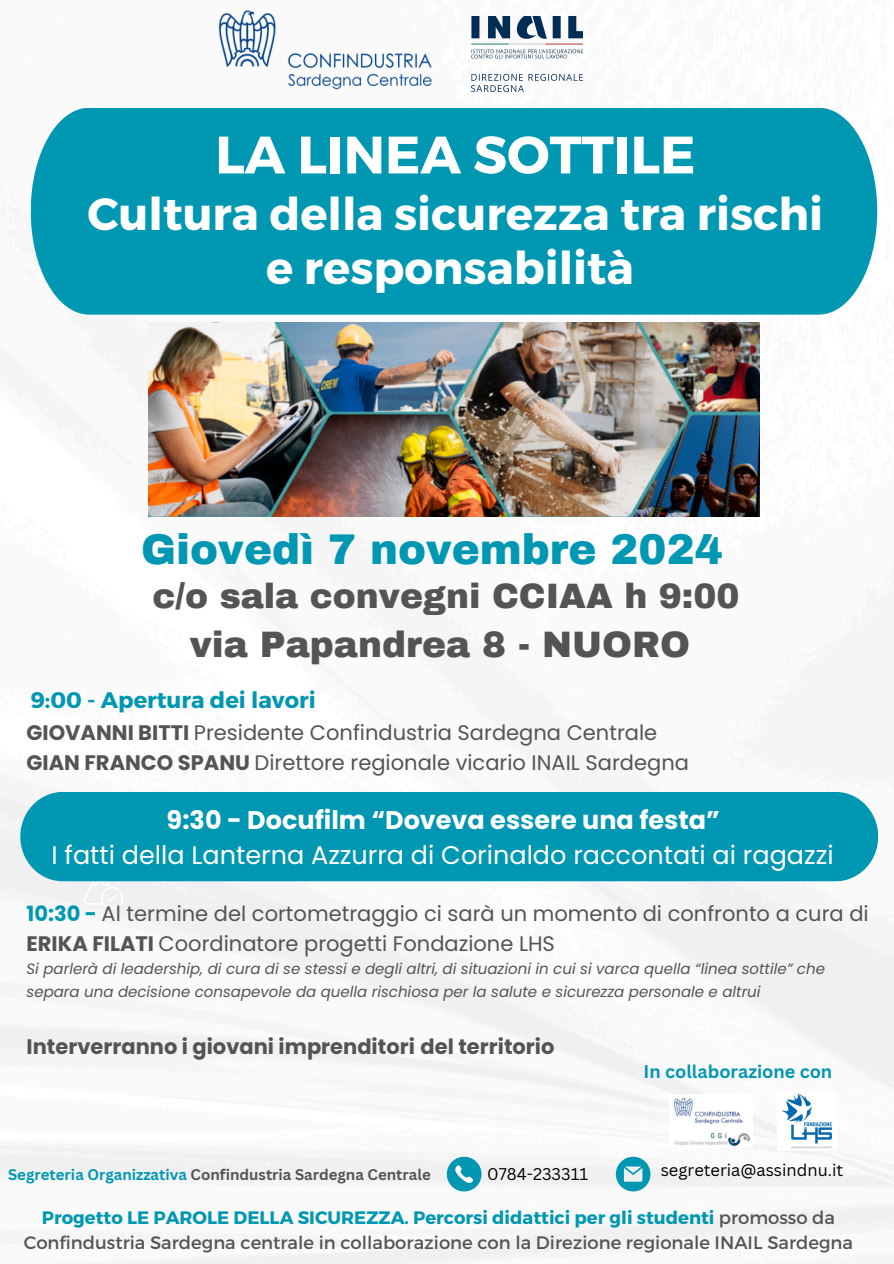
<style>
.page{position:relative;width:894px;height:1264px;background:#fff}
.page>*{position:absolute;margin:0;border:0;box-sizing:border-box;transform-origin:0 0}
.t1{font:700 52.65px "Montserrat";color:#fff}
.t2{font:700 45.15px/54px "Montserrat";color:#fff;text-align:center}
.t3{font:900 42px "Archivo";color:#0097b2}
.t4{font:900 36px "Archivo";color:#545454}
.t5{font:900 34.5px "Archivo";color:#545454}
.t6{font:25.5px/34.8px "Poppins";color:#fff;text-align:center}
.t7{font:700 22.5px "Montserrat";color:#0097b2}
.t8{font:21px/29.2px "Poppins";color:#545454}
.t9{font:700 21px "Poppins";color:#545454}
.t10{font:18px/24.8px "Montserrat";color:#545454;text-align:center}
.t11{font:700 18px "Canva Sans";color:#0097b2}
.t12{font:16.5px "Canva Sans";color:#000}
.t13{font:italic 15px/22.5px "Poppins";color:#545454}
.t14{font:700 15px "Canva Sans";color:#545454}
.s1{font-weight:700}
.s2{font-weight:700;color:#0097b2}
.s3{color:#0097b2}
</style>
<div class="page">
<img style="left:0;top:31px;width:893px;height:1232px">
<div style="left:31px;top:108px;width:845px;height:206px;background:#0097b2"></div>
<svg style="left:83px;top:881px;width:40px;height:27px"></svg>
<svg style="left:500px;top:881px;width:41px;height:28px"></svg>
<svg style="left:446px;top:1156px;width:35px;height:35px"></svg>
<svg style="left:615px;top:1156px;width:35px;height:35px"></svg>
<img style="left:214px;top:10px;width:222px;height:82px">
<img style="left:149px;top:322px;width:610px;height:194px">
<div style="left:20px;top:792px;width:857px;height:89px;background:#0097b2;border-radius:44px"></div>
<img style="left:471px;top:16px;width:111px;height:76px">
<img style="left:777px;top:1091px;width:59px;height:59px">
<img style="left:669px;top:1094px;width:83px;height:53px">
<h1 class="t1" style="left:215px;top:120px;width:481px">LA LINEA SOTTILE</h1>
<h2 class="t2" style="left:87px;top:184px;width:737px">Cultura della sicurezza tra rischi e responsabilità</h2>
<p class="t3" style="left:141px;top:527px;width:582px">Giovedì 7 novembre 2024</p>
<p class="t5" style="left:152px;top:577px;width:588px">c/o sala convegni CCIAA h 9:00</p>
<p class="t4" style="left:190px;top:625px;width:501px">via Papandrea 8 - NUORO</p>
<p class="t7" style="left:31px;top:685px;width:286px">9:00 - Apertura dei lavori</p>
<p class="t8" style="left:27px;top:718px;width:663px"><span class="s1">GIOVANNI BITTI</span> Presidente Confindustria Sardegna Centrale<br><span class="s1">GIAN FRANCO SPANU</span> Direttore regionale vicario INAIL Sardegna</p>
<p class="t6" style="left:51px;top:802px;width:783px"><span class="s1">9:30 - Docufilm “Doveva essere una festa”<br></span>I fatti della Lanterna Azzurra di Corinaldo raccontati ai ragazzi</p>
<h2 class="t8" style="left:27px;top:899px;width:843px"><span class="s2">10:30 -</span> Al termine del cortometraggio ci sarà un momento di confronto a cura di<br><span class="s1">ERIKA FILATI</span> Coordinatore progetti Fondazione LHS</h2>
<h4 class="t13" style="left:27px;top:957px;width:799px">Si parlerà di leadership, di cura di se stessi e degli altri, di situazioni in cui si varca quella “linea sottile” che separa una decisione consapevole da quella rischiosa per la salute e sicurezza personale e altrui</h4>
<h5 class="t9" style="left:27px;top:1032px;width:529px">Interverranno i giovani imprenditori del territorio</h5>
<p class="t14" style="left:8px;top:1163px;width:424px"><span class="s3">Segreteria Organizzativa</span> Confindustria Sardegna Centrale</p>
<p class="t11" style="left:643px;top:1058px;width:190px">In collaborazione con</p>
<h3 class="t12" style="left:487px;top:1162px;width:103px">0784-233311</h3>
<h6 class="t12" style="left:660px;top:1158px;width:184px">segreteria@assindnu.it</h6>
<p class="t10" style="left:24px;top:1204px;width:830px"><span class="s2">Progetto LE PAROLE DELLA SICUREZZA. Percorsi didattici per gli studenti</span> promosso da<br>Confindustria Sardegna centrale in collaborazione con la Direzione regionale INAIL Sardegna</p>
</div>
